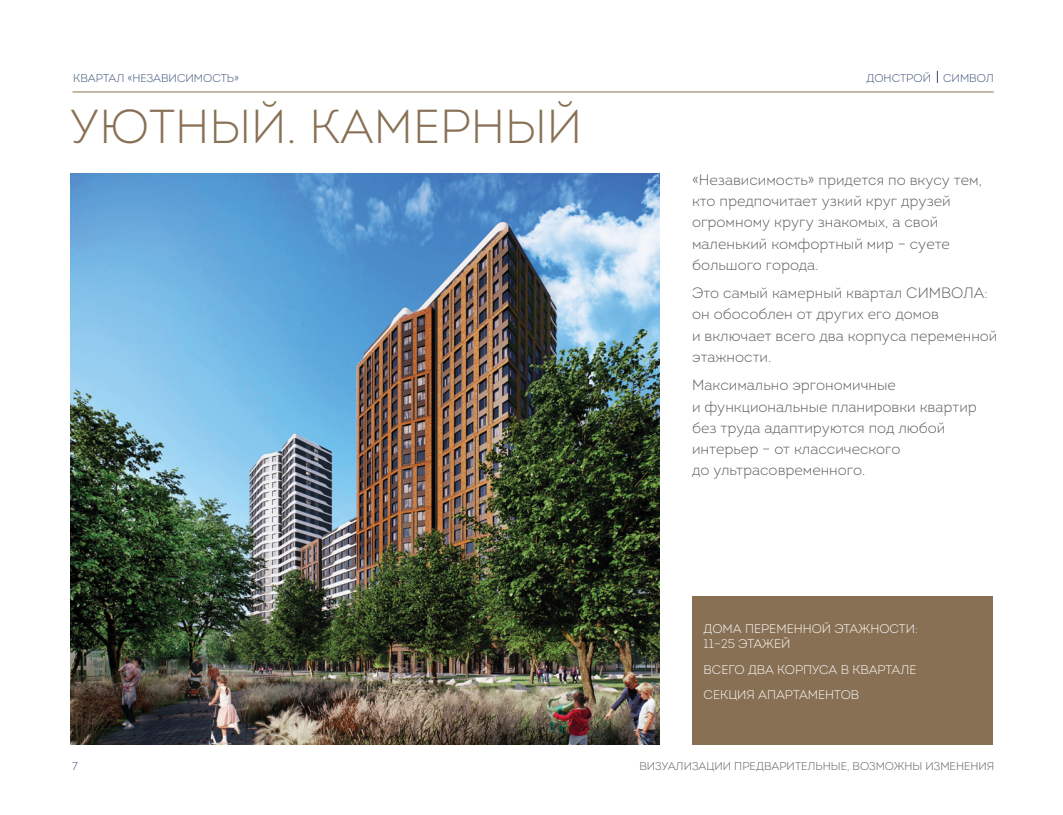
<style>
.page{position:relative;width:1063px;height:815px;background:#fff}
.page>*{position:absolute;margin:0;border:0;box-sizing:border-box;transform-origin:0 0}
.t1{font:300 47.62px "Intro";color:#887054}
.t2{font:300 15px/21.2px "Intro";color:#58595b}
.t3{font:300 12.5px/15px "Intro";color:#fff}
.t4{font:300 11.25px "Intro";color:#58595b}
.t5{font:300 11.25px "Intro";color:#354c73}
</style>
<div class="page">
<hr style="left:72px;top:92px;width:922px;height:1px;background:#887054">
<svg style="left:937px;top:71px;width:1px;height:12px"></svg>
<div style="left:692px;top:596px;width:300px;height:148px;background:#887054"></div>
<img style="left:71px;top:174px;width:588px;height:570px">
<p class="t5" style="left:73px;top:71px;width:168px">КВАРТАЛ «НЕЗАВИСИМОСТЬ»</p>
<p class="t5" style="left:867px;top:71px;width:129px">ДОНСТРОЙ СИМВОЛ</p>
<h1 class="t1" style="left:71px;top:97px;width:513px">УЮТНЫЙ. КАМЕРНЫЙ</h1>
<p class="t5" style="left:72px;top:759px;width:7px">7</p>
<p class="t2" style="left:692px;top:169px;width:291px">«Независимость» придется по вкусу тем, кто предпочитает узкий круг друзей огромному кругу знакомых, а свой маленький комфортный мир – суете большого города.</p>
<p class="t2" style="left:692px;top:282px;width:307px">Это самый камерный квартал СИМВОЛА: он обособлен от других его домов<br>и включает всего два корпуса переменной этажности.</p>
<p class="t2" style="left:692px;top:374px;width:286px">Максимально эргономичные<br>и функциональные планировки квартир без труда адаптируются под любой интерьер – от классического<br>до ультрасовременного.</p>
<p class="t3" style="left:704px;top:621px;width:216px">ДОМА ПЕРЕМЕННОЙ ЭТАЖНОСТИ:<br>11–25 ЭТАЖЕЙ</p>
<p class="t3" style="left:704px;top:656px;width:214px;line-height:25.6px">ВСЕГО ДВА КОРПУСА В КВАРТАЛЕ<br>СЕКЦИЯ АПАРТАМЕНТОВ</p>
<p class="t4" style="left:639px;top:759px;width:357px">ВИЗУАЛИЗАЦИИ ПРЕДВАРИТЕЛЬНЫЕ, ВОЗМОЖНЫ ИЗМЕНЕНИЯ</p>
</div>
